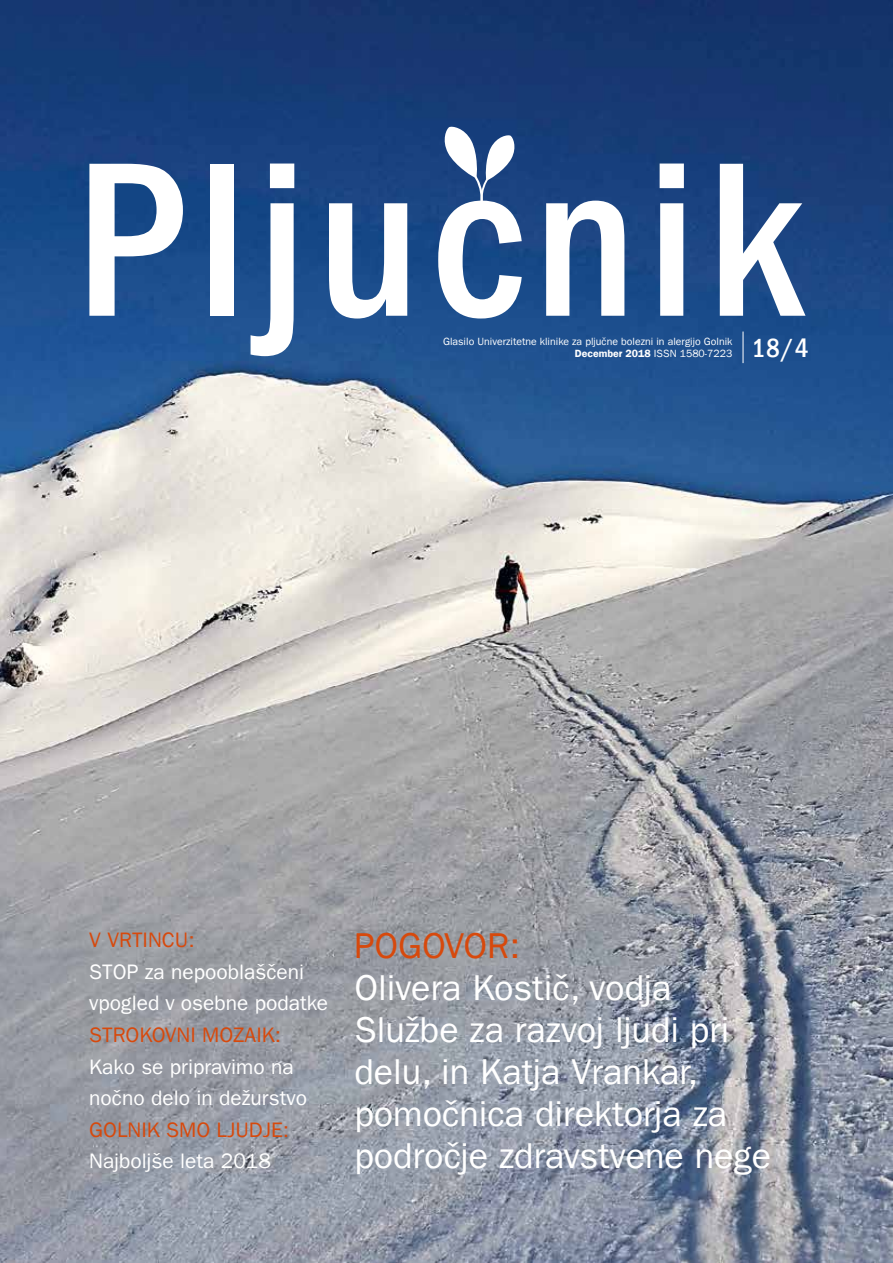
<style>
.page{position:relative;width:893px;height:1263px;background:#fff}
.page>*{position:absolute;margin:0;border:0;box-sizing:border-box;transform-origin:0 0}
.t1{font:500 condensed 228px "Franklin Gothic";letter-spacing:.04em;color:#fff}
.t2{font:36px/42.2px "Franklin Gothic Std CE Book";color:#fff}
.t3{font:36px "Franklin Gothic Std CE Book";color:#d7490c}
.t4{font:500 condensed 27px "Franklin Gothic";color:#fff}
.t5{font:21px/31.5px "Franklin Gothic Std CE Book";color:#fff}
.t6{font:21px "Franklin Gothic Std CE Book";color:#d7490c}
.t7{font:10.5px "Franklin Gothic Std CE Book";color:#fff}
.s1{font-weight:700}
</style>
<div class="page">
<img style="left:0;top:0;width:893px;height:1263px">
<svg style="left:441px;top:126px;width:77px;height:75px"></svg>
<hr style="left:743px;top:331px;width:1px;height:32px;background:#fff">
<h1 class="t1" style="left:75px;top:90px;width:730px">Pljucnik</h1>
<p class="t7" style="left:443px;top:335px;width:291px">Glasilo Univerzitetne klinike za pljučne bolezni in alergijo Golnik</p>
<p class="t4" style="left:752px;top:330px;width:59px">18/4</p>
<p class="t7" style="left:575px;top:347px;width:159px"><span class="s1">December 2018</span> ISSN 1580-7223</p>
<p class="t6" style="left:89px;top:928px;width:107px">V VRTINCU:</p>
<p class="t5" style="left:89px;top:956px;width:240px">STOP za nepooblaščeni vpogled v osebne podatke</p>
<p class="t6" style="left:89px;top:1023px;width:193px">STROKOVNI MOZAIK:</p>
<p class="t5" style="left:89px;top:1051px;width:219px">Kako se pripravimo na nočno delo in dežurstvo</p>
<p class="t6" style="left:89px;top:1117px;width:201px">GOLNIK SMO LJUDJE:</p>
<p class="t5" style="left:89px;top:1145px;width:183px">Najboljše leta 2018</p>
<p class="t3" style="left:354px;top:925px;width:167px">POGOVOR:</p>
<p class="t2" style="left:354px;top:967px;width:418px">Olivera Kostič, vodja<br>Službe za razvoj ljudi pri delu, in Katja Vrankar, pomočnica direktorja za področje zdravstvene nege</p>
</div>
